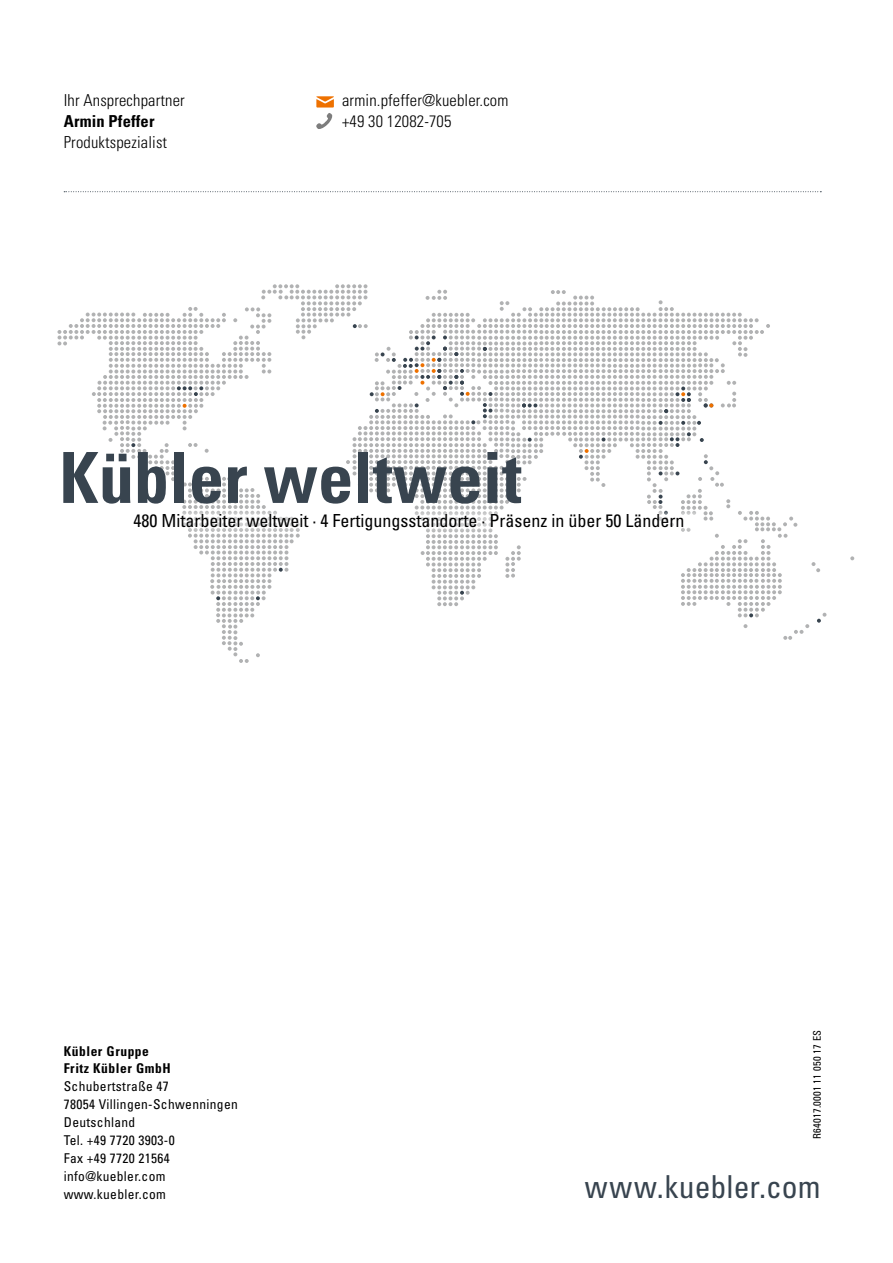
<style>
.page{position:relative;width:893px;height:1263px;background:#fff}
.page>*{position:absolute;margin:0;border:0;box-sizing:border-box;transform-origin:0 0}
.t1{font:700 condensed 70.5px "Univers LT Std";color:#38444f}
.t2{font:condensed 31.65px "Univers LT Std";letter-spacing:.005em;color:#38444f}
.t3{font:condensed 18px "Univers LT Std";color:#000}
.t4{font:300 condensed 16.5px/21px "Univers LT Std";letter-spacing:.01em;color:#000}
.t5{font:700 condensed 16.5px "Univers LT Std";letter-spacing:.01em;color:#000}
.t6{font:condensed 13.5px/18px "Univers LT Std";letter-spacing:.025em;color:#000}
.t7{font:700 condensed 13.5px/17.2px "Univers LT Std";letter-spacing:.04em;color:#000}
.t8{font:condensed 10.5px "Univers LT Std";letter-spacing:.025em;color:#000}
</style>
<div class="page">
<svg style="left:57px;top:284px;width:797px;height:379px"></svg>
<svg style="left:199px;top:404px;width:5px;height:4px"></svg>
<svg style="left:602px;top:437px;width:3px;height:4px"></svg>
<svg style="left:687px;top:432px;width:4px;height:4px"></svg>
<svg style="left:415px;top:403px;width:4px;height:4px"></svg>
<svg style="left:375px;top:409px;width:4px;height:4px"></svg>
<svg style="left:370px;top:392px;width:4px;height:4px"></svg>
<svg style="left:381px;top:352px;width:4px;height:4px"></svg>
<svg style="left:353px;top:324px;width:4px;height:4px"></svg>
<svg style="left:471px;top:420px;width:4px;height:4px"></svg>
<svg style="left:483px;top:347px;width:4px;height:4px"></svg>
<svg style="left:488px;top:392px;width:4px;height:4px"></svg>
<svg style="left:483px;top:403px;width:9px;height:15px"></svg>
<svg style="left:522px;top:403px;width:15px;height:4px"></svg>
<svg style="left:664px;top:409px;width:4px;height:4px"></svg>
<svg style="left:681px;top:421px;width:4px;height:4px"></svg>
<svg style="left:659px;top:421px;width:4px;height:4px"></svg>
<svg style="left:697px;top:421px;width:4px;height:4px"></svg>
<svg style="left:700px;top:438px;width:4px;height:4px"></svg>
<svg style="left:704px;top:460px;width:4px;height:4px"></svg>
<svg style="left:670px;top:437px;width:9px;height:10px"></svg>
<svg style="left:749px;top:613px;width:4px;height:4px"></svg>
<svg style="left:817px;top:619px;width:4px;height:4px"></svg>
<svg style="left:675px;top:471px;width:4px;height:4px"></svg>
<svg style="left:659px;top:471px;width:4px;height:4px"></svg>
<svg style="left:658px;top:495px;width:5px;height:9px"></svg>
<svg style="left:528px;top:438px;width:4px;height:4px"></svg>
<svg style="left:460px;top:591px;width:4px;height:4px"></svg>
<svg style="left:279px;top:568px;width:4px;height:4px"></svg>
<svg style="left:131px;top:443px;width:4px;height:4px"></svg>
<svg style="left:177px;top:386px;width:26px;height:10px"></svg>
<svg style="left:256px;top:596px;width:4px;height:4px"></svg>
<svg style="left:216px;top:596px;width:4px;height:4px"></svg>
<svg style="left:704px;top:403px;width:9px;height:4px"></svg>
<svg style="left:381px;top:392px;width:4px;height:4px"></svg>
<svg style="left:579px;top:449px;width:10px;height:10px"></svg>
<svg style="left:675px;top:386px;width:16px;height:16px"></svg>
<svg style="left:182px;top:404px;width:5px;height:4px"></svg>
<svg style="left:392px;top:335px;width:78px;height:61px"></svg>
<svg style="left:158px;top:507px;width:544px;height:27px"></svg>
<svg style="left:316px;top:96px;width:18px;height:33px"></svg>
<svg style="left:64px;top:191px;width:757px;height:1px"></svg>
<p class="t4" style="left:64px;top:89px;width:122px">Ihr Ansprechpartner</p>
<p class="t5" style="left:64px;top:111px;width:92px">Armin Pfeffer</p>
<p class="t4" style="left:64px;top:131px;width:105px">Produktspezialist</p>
<p class="t4" style="left:342px;top:89px;width:168px">armin.pfeffer@kuebler.com +49 30 12082-705</p>
<h1 class="t1" style="left:60px;top:435px;width:464px">Kübler weltweit</h1>
<h3 class="t3" style="left:134px;top:509px;width:552px">480 Mitarbeiter weltweit ∙ 4 Fertigungsstandorte ∙ Präsenz in über 50 Ländern</h3>
<p class="t7" style="left:64px;top:1042px;width:108px">Kübler Gruppe<br>Fritz Kübler GmbH</p>
<p class="t6" style="left:64px;top:1077px;width:176px">Schubertstraße 47<br>78054 Villingen-Schwenningen<br>Deutschland<br>Tel. +49 7720 3903-0<br>Fax +49 7720 21564 info@kuebler.com www.kuebler.com</p>
<p class="t8" style="left:810px;top:1139px;width:111px;rotate:-90deg">R64017.0001 11 050 17 ES</p>
<h2 class="t2" style="left:585px;top:1166px;width:237px">www.kuebler.com</h2>
</div>
